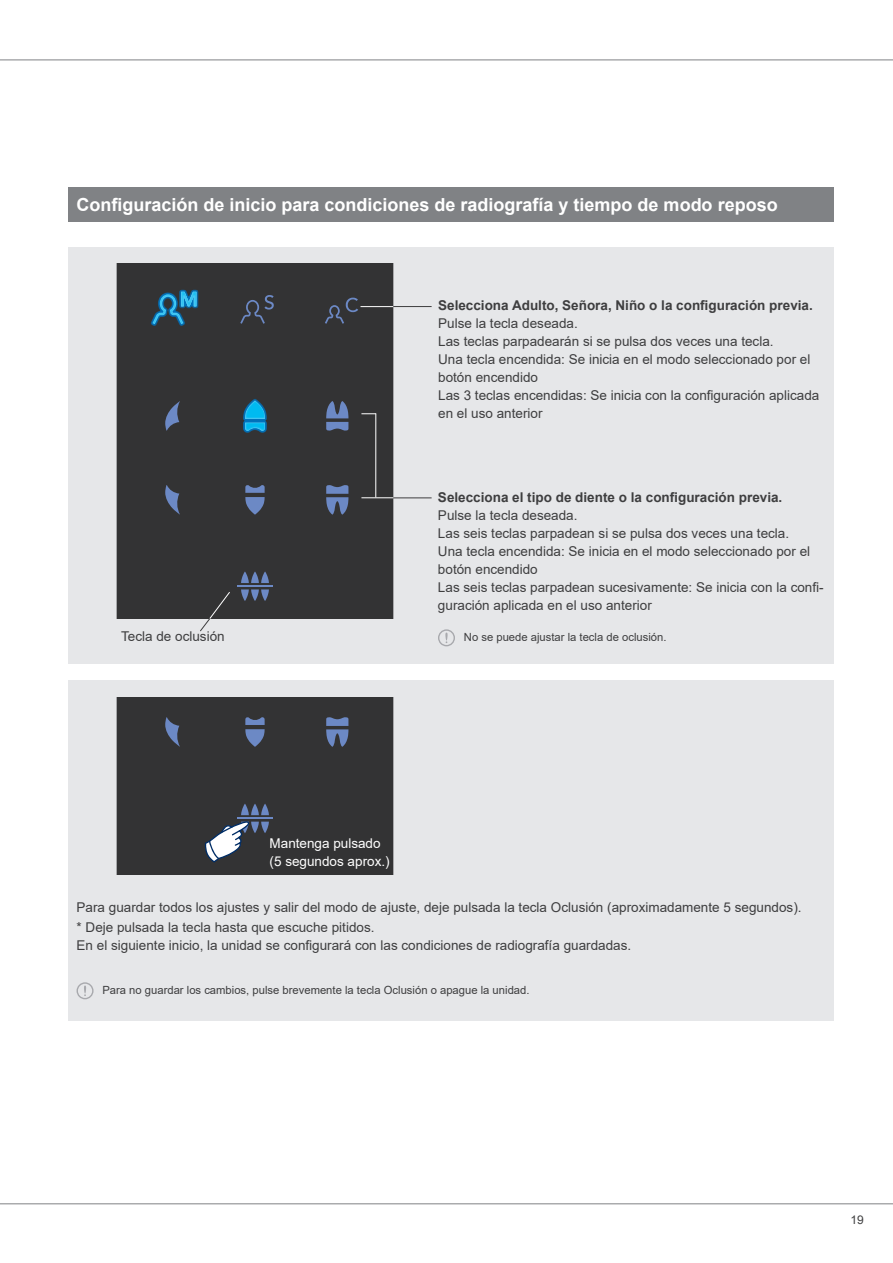
<style>
.page{position:relative;width:893px;height:1263px;background:#fff}
.page>*{position:absolute;margin:0;border:0;box-sizing:border-box;transform-origin:0 0}
.t1{font:700 18px "Arial";color:#fff}
.t2{font:13.5px/18px "Arial";color:#3e3e3f}
.t3{font:700 13.5px "Arial";color:#3e3e3f}
.t4{font:13.5px/18px "Arial";color:#fff}
.t5{font:12px "Arial";color:#3e3e3f}
.t6{font:11.25px "Arial";color:#3e3e3f}
</style>
<div class="page">
<hr style="left:0;top:1203px;width:893px;height:1px;background:#808285">
<hr style="left:0;top:60px;width:893px;height:1px;background:#808285">
<div style="left:68px;top:247px;width:765px;height:416px;background:#e6e7e9"></div>
<div style="left:68px;top:680px;width:765px;height:340px;background:#e6e7e9"></div>
<div style="left:68px;top:187px;width:765px;height:34px;background:#808285"></div>
<svg style="left:438px;top:629px;width:17px;height:17px"></svg>
<svg style="left:77px;top:982px;width:17px;height:17px"></svg>
<div style="left:117px;top:264px;width:276px;height:354px;background:#333334"></div>
<svg style="left:243px;top:399px;width:24px;height:34px"></svg>
<svg style="left:245px;top:485px;width:20px;height:30px"></svg>
<svg style="left:241px;top:589px;width:28px;height:12px"></svg>
<svg style="left:241px;top:571px;width:28px;height:12px"></svg>
<hr style="left:237px;top:585px;width:36px;height:2px;background:#6c89c5">
<svg style="left:165px;top:485px;width:15px;height:30px"></svg>
<svg style="left:326px;top:484px;width:22px;height:31px"></svg>
<svg style="left:165px;top:401px;width:15px;height:30px"></svg>
<svg style="left:326px;top:401px;width:22px;height:30px"></svg>
<svg style="left:151px;top:290px;width:47px;height:36px;background:#2a5f79"></svg>
<svg style="left:240px;top:295px;width:34px;height:29px"></svg>
<svg style="left:325px;top:298px;width:33px;height:26px"></svg>
<div style="left:117px;top:697px;width:276px;height:178px;background:#333334"></div>
<svg style="left:245px;top:717px;width:20px;height:30px"></svg>
<svg style="left:241px;top:803px;width:28px;height:12px"></svg>
<hr style="left:237px;top:817px;width:36px;height:2px;background:#6c89c5">
<svg style="left:165px;top:717px;width:15px;height:30px"></svg>
<svg style="left:326px;top:716px;width:22px;height:31px"></svg>
<svg style="left:205px;top:821px;width:64px;height:41px;background:#686e77"></svg>
<hr style="left:392px;top:306px;width:40px;height:1px;background:#3e3e3f">
<hr style="left:393px;top:497px;width:39px;height:1px;background:#3e3e3f">
<svg style="left:361px;top:413px;width:14px;height:1px"></svg>
<hr style="left:375px;top:413px;width:1px;height:84px;background:#fff">
<hr style="left:360px;top:306px;width:33px;height:1px;background:#fff">
<hr style="left:361px;top:497px;width:32px;height:1px;background:#fff">
<svg style="left:199px;top:591px;width:32px;height:41px"></svg>
<h1 class="t1" style="left:76px;top:192px;width:703px">Configuración de inicio para condiciones de radiografía y tiempo de modo reposo</h1>
<p class="t2" style="left:121px;top:627px;width:105px">Tecla de oclusión</p>
<p class="t3" style="left:438px;top:295px;width:376px">Selecciona Adulto, Señora, Niño o la configuración previa.</p>
<p class="t2" style="left:438px;top:314px;width:383px">Pulse la tecla deseada.<br>Las teclas parpadearán si se pulsa dos veces una tecla.<br>Una tecla encendida: Se inicia en el modo seleccionado por el botón encendido<br>Las 3 teclas encendidas: Se inicia con la configuración aplicada en el uso anterior</p>
<p class="t3" style="left:438px;top:487px;width:346px">Selecciona el tipo de diente o la configuración previa.</p>
<p class="t2" style="left:438px;top:506px;width:387px">Pulse la tecla deseada.<br>Las seis teclas parpadean si se pulsa dos veces una tecla.<br>Una tecla encendida: Se inicia en el modo seleccionado por el botón encendido<br>Las seis teclas parpadean sucesivamente: Se inicia con la confi&shy;guración aplicada en el uso anterior</p>
<p class="t6" style="left:464px;top:629px;width:204px">No se puede ajustar la tecla de oclusión.</p>
<p class="t4" style="left:270px;top:834px;width:122px">Mantenga pulsado (5 segundos aprox.)</p>
<p class="t2" style="left:77px;top:897px;width:726px;line-height:20.1px">Para guardar todos los ajustes y salir del modo de ajuste, deje pulsada la tecla Oclusión (aproximadamente 5 segundos). * Deje pulsada la tecla hasta que escuche pitidos.</p>
<p class="t2" style="left:77px;top:936px;width:556px">En el siguiente inicio, la unidad se configurará con las condiciones de radiografía guardadas.</p>
<p class="t6" style="left:102px;top:982px;width:429px">Para no guardar los cambios, pulse brevemente la tecla Oclusión o apague la unidad.</p>
<p class="t5" style="left:850px;top:1212px;width:15px">19</p>
</div>
